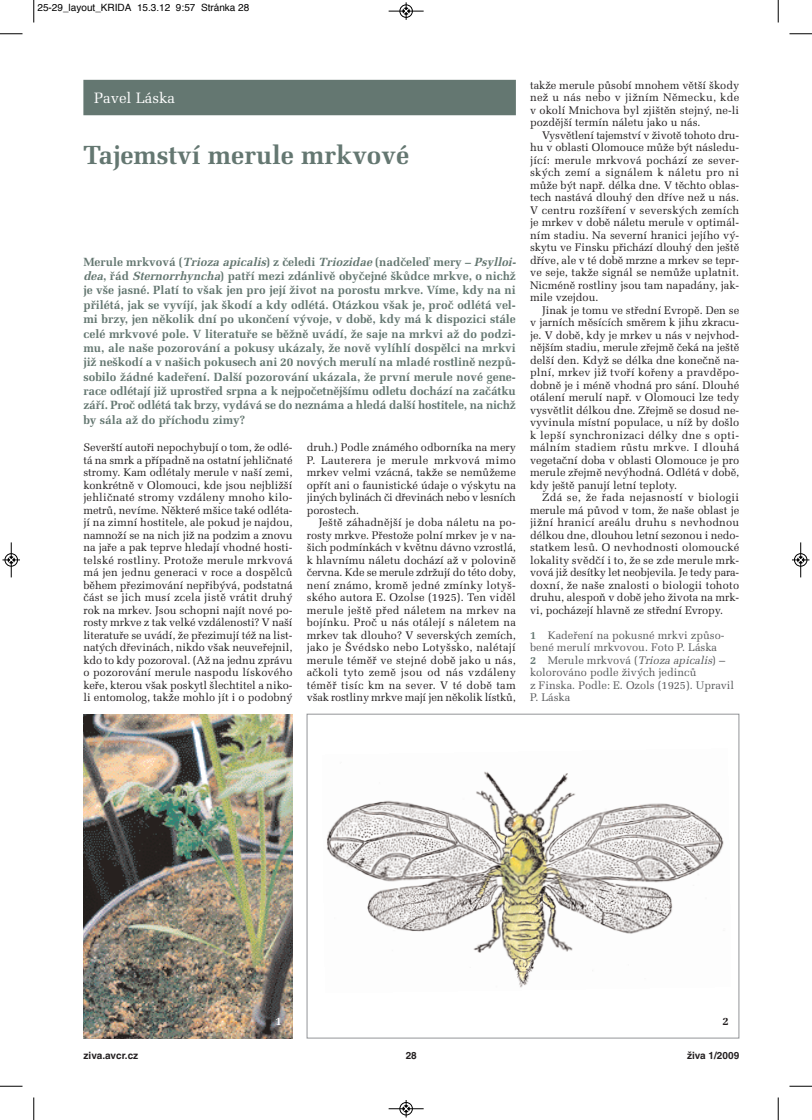
<style>
.page{position:relative;width:812px;height:1120px;background:#fff}
.page>*{position:absolute;margin:0;border:0;box-sizing:border-box;transform-origin:0 0}
.t1{font:700 26.25px "Melior CE";color:#647771}
.t2{font:15px "Melior CE";color:#fff}
.t3{font:700 11.88px/14.4px "Melior CE";color:#647771}
.t4{font:700 11.25px "Melior CE";color:#fff}
.t5{font:700 11.25px "Melior CE";color:#231f20}
.t6{font:11px/12.5px "Melior CE";color:#231f20;text-align:justify}
.t7{font:11px/12.5px "Melior CE";color:#57585a}
.t8{font:10px "Helvetica";color:#000}
.t9{font:700 10px "Helvetica CE";color:#231f20}
.s1{font-style:italic}
.s2{font-weight:700;color:#647771}
</style>
<div class="page">
<div style="left:83px;top:80px;width:433px;height:35px;background:#647771"></div>
<img style="left:327px;top:771px;width:397px;height:217px">
<div style="left:307px;top:714px;width:432px;height:324px;border:1px solid #939598"></div>
<img style="left:83px;top:714px;width:209px;height:325px">
<svg style="left:33px;top:0;width:2px;height:23px"></svg>
<svg style="left:0;top:33px;width:22px;height:2px"></svg>
<svg style="left:777px;top:0;width:2px;height:23px"></svg>
<svg style="left:789px;top:33px;width:23px;height:2px"></svg>
<svg style="left:33px;top:1097px;width:2px;height:23px"></svg>
<svg style="left:0;top:1086px;width:22px;height:1px"></svg>
<svg style="left:777px;top:1097px;width:2px;height:23px"></svg>
<svg style="left:789px;top:1086px;width:23px;height:1px"></svg>
<div style="left:399px;top:4px;width:14px;height:14px;border:1px solid #fff;border-radius:50%"></div>
<hr style="left:388px;top:11px;width:35px;height:1px;background:#000">
<div style="left:400px;top:5px;width:12px;height:13px;border:1px solid #000;border-radius:50%"></div>
<svg style="left:403px;top:2px;width:6px;height:18px"></svg>
<div style="left:399px;top:1102px;width:14px;height:13px;border:1px solid #fff;border-radius:50%"></div>
<hr style="left:388px;top:1108px;width:35px;height:1px;background:#000">
<div style="left:400px;top:1102px;width:12px;height:13px;border:1px solid #000;border-radius:50%"></div>
<svg style="left:403px;top:1100px;width:6px;height:17px"></svg>
<div style="left:5px;top:553px;width:13px;height:14px;border:1px solid #fff;border-radius:50%"></div>
<hr style="left:11px;top:542px;width:1px;height:35px;background:#000">
<div style="left:5px;top:553px;width:13px;height:13px;border:1px solid #000;border-radius:50%"></div>
<svg style="left:2px;top:557px;width:18px;height:6px"></svg>
<div style="left:794px;top:553px;width:13px;height:14px;border:1px solid #fff;border-radius:50%"></div>
<hr style="left:800px;top:542px;width:1px;height:35px;background:#000">
<div style="left:794px;top:553px;width:13px;height:13px;border:1px solid #000;border-radius:50%"></div>
<svg style="left:792px;top:557px;width:17px;height:6px"></svg>
<p class="t8" style="left:38px;top:4px;width:213px">25-29_layout_KRIDA 15.3.12 9:57 Stránka 28</p>
<h2 class="t2" style="left:94px;top:92px;width:82px">Pavel Láska</h2>
<h1 class="t1" style="left:83px;top:146px;width:327px">Tajemství merule mrkvové</h1>
<p class="t3" style="left:83px;top:256px;width:436px">Merule mrkvová (<span class="s1">Triozaapicalis</span>) z čeledi <span class="s1">Triozidae</span>(nadčeleď mery – <span class="s1">Psylloi&shy;dea</span>, řád <span class="s1">Sternorrhyncha</span>) patří mezi zdánlivě obyčejné škůdce mrkve, o nichž je vše jasné. Platí to však jen pro její život na porostu mrkve. Víme, kdy na ni přilétá, jak se vyvíjí, jak škodí a kdy odlétá. Otázkou však je, proč odlétá vel&shy;mi brzy, jen několik dní po ukončení vývoje, v době, kdy má k dispozici stále celé mrkvové pole. V literatuře se běžně uvádí, že saje na mrkvi až do podzi&shy;mu, ale naše pozorování a pokusy ukázaly, že nově vylíhlí dospělci na mrkvi již neškodí a v našich pokusech ani 20 nových merulí na mladé rostlině nezpů&shy;sobilo žádné kadeření. Další pozorování ukázala, že první merule nové gene&shy;race odlétají již uprostřed srpna a k nejpočetnějšímu odletu dochází na začátku září. Proč odlétá tak brzy, vydává se do neznáma a hledá další hostitele, na nichž by sála až do příchodu zimy?</p>
<p class="t6" style="left:83px;top:443px;width:211px">Severští autoři nepochybují o tom, že odlé&shy;tá na smrk a případně na ostatní jehličnaté stromy. Kam odlétaly merule v naší zemi, konkrétně v Olomouci, kde jsou nejbližší jehličnaté stromy vzdáleny mnoho kilo&shy;metrů, nevíme. Některé mšice také odléta&shy;jí na zimní hostitele, ale pokud je najdou, namnoží se na nich již na podzim a znovu na jaře a pak teprve hledají vhodné hosti&shy;telské rostliny. Protože merule mrkvová má jen jednu generaci v roce a dospělců během přezimování nepřibývá, podstatná část se jich musí zcela jistě vrátit druhý rok na mrkev. Jsou schopni najít nové po&shy;rosty mrkve z tak velké vzdálenosti? V naší literatuře se uvádí, že přezimují též na list&shy;natých dřevinách, nikdo však neuveřejnil, kdo to kdy pozoroval. (Až na jednu zprávu o pozorování merule naspodu lískového keře, kterou však poskytl šlechtitel a niko&shy;li entomolog, takže mohlo jít i o podobný</p>
<p class="t6" style="left:307px;top:443px;width:211px">druh.) Podle známého odborníka na mery P. Lauterera je merule mrkvová mimo mrkev velmi vzácná, takže se nemůžeme opřít ani o faunistické údaje o výskytu na jiných bylinách či dřevinách nebo v lesních porostech.</p>
<p class="t6" style="left:307px;top:518px;width:211px;text-indent:12px">Ještě záhadnější je doba náletu na po&shy;rosty mrkve. Přestože polní mrkev je v na&shy;šich podmínkách v květnu dávno vzrostlá, k hlavnímu náletu dochází až v polovině června. Kde se merule zdržují do této doby, není známo, kromě jedné zmínky lotyš&shy;ského autora E. Ozolse (1925). Ten viděl merule ještě před náletem na mrkev na bojínku. Proč u nás otálejí s náletem na mrkev tak dlouho? V severských zemích, jako je Švédsko nebo Lotyšsko, nalétají merule téměř ve stejné době jako u nás, ačkoli tyto země jsou od nás vzdáleny téměř tisíc km na sever. V té době tam však rostliny mrkve mají jen několik lístků,</p>
<p class="t6" style="left:530px;top:80px;width:211px">takže merule působí mnohem větší škody než u nás nebo v jižním Německu, kde v okolí Mnichova byl zjištěn stejný, ne-li pozdější termín náletu jako u nás.</p>
<p class="t6" style="left:530px;top:130px;width:211px;text-indent:12px">Vysvětlení tajemství v životě tohoto dru&shy;hu v oblasti Olomouce může být následu&shy;jící: merule mrkvová pochází ze sever&shy;ských zemí a signálem k náletu pro ni může být např. délka dne. V těchto oblas&shy;tech nastává dlouhý den dříve než u nás.<br>V centru rozšíření v severských zemích je mrkev v době náletu merule v optimál&shy;ním stadiu. Na severní hranici jejího vý&shy;skytu ve Finsku přichází dlouhý den ještě dříve, ale v té době mrzne a mrkev se tepr&shy;ve seje, takže signál se nemůže uplatnit.<br>Nicméně rostliny jsou tam napadány, jak&shy;mile vzejdou.</p>
<p class="t6" style="left:530px;top:305px;width:211px;text-indent:12px">Jinak je tomu ve střední Evropě. Den se v jarních měsících směrem k jihu zkracu&shy;je. V době, kdy je mrkev u nás v nejvhod&shy;nějším stadiu, merule zřejmě čeká na ještě delší den. Když se délka dne konečně na&shy;plní, mrkev již tvoří kořeny a pravděpo&shy;dobně je i méně vhodná pro sání. Dlouhé otálení merulí např. v Olomouci lze tedy vysvětlit délkou dne. Zřejmě se dosud ne&shy;vyvinula místní populace, u níž by došlo k lepší synchronizaci délky dne s opti&shy;málním stadiem růstu mrkve. I dlouhá vegetační doba v oblasti Olomouce je pro merule zřejmě nevýhodná. Odlétá v době, kdy ještě panují letní teploty.</p>
<p class="t6" style="left:530px;top:493px;width:211px;text-indent:12px">Zdá se, že řada nejasností v biologii merule má původ v tom, že naše oblast je jižní hranicí areálu druhu s nevhodnou délkou dne, dlouhou letní sezonou i nedo&shy;statkem lesů. O nevhodnosti olomoucké lokality svědčí i to, že se zde merule mrk&shy;vová již desítky let neobjevila. Je tedy para&shy;doxní, že naše znalosti o biologii tohoto druhu, alespoň v době jeho života na mrk&shy;vi, pocházejí hlavně ze střední Evropy.</p>
<p class="t7" style="left:530px;top:630px;width:206px"><span class="s2">1</span> Kadeření na pokusné mrkvi způso&shy;bené merulí mrkvovou. Foto P. Láska<br><span class="s2">2</span> Merule mrkvová (<span class="s1">Triozaapicalis</span>) – kolorováno podle živých jedinců<br>z Finska. Podle: E. Ozols (1925). Upravil<br>P. Láska</p>
<p class="t4" style="left:276px;top:1018px;width:8px">1</p>
<p class="t5" style="left:722px;top:1017px;width:8px">2</p>
<p class="t9" style="left:84px;top:1051px;width:56px">ziva.avcr.cz</p>
<p class="t9" style="left:406px;top:1051px;width:13px">28</p>
<p class="t9" style="left:687px;top:1051px;width:54px">živa 1/2009</p>
</div>
